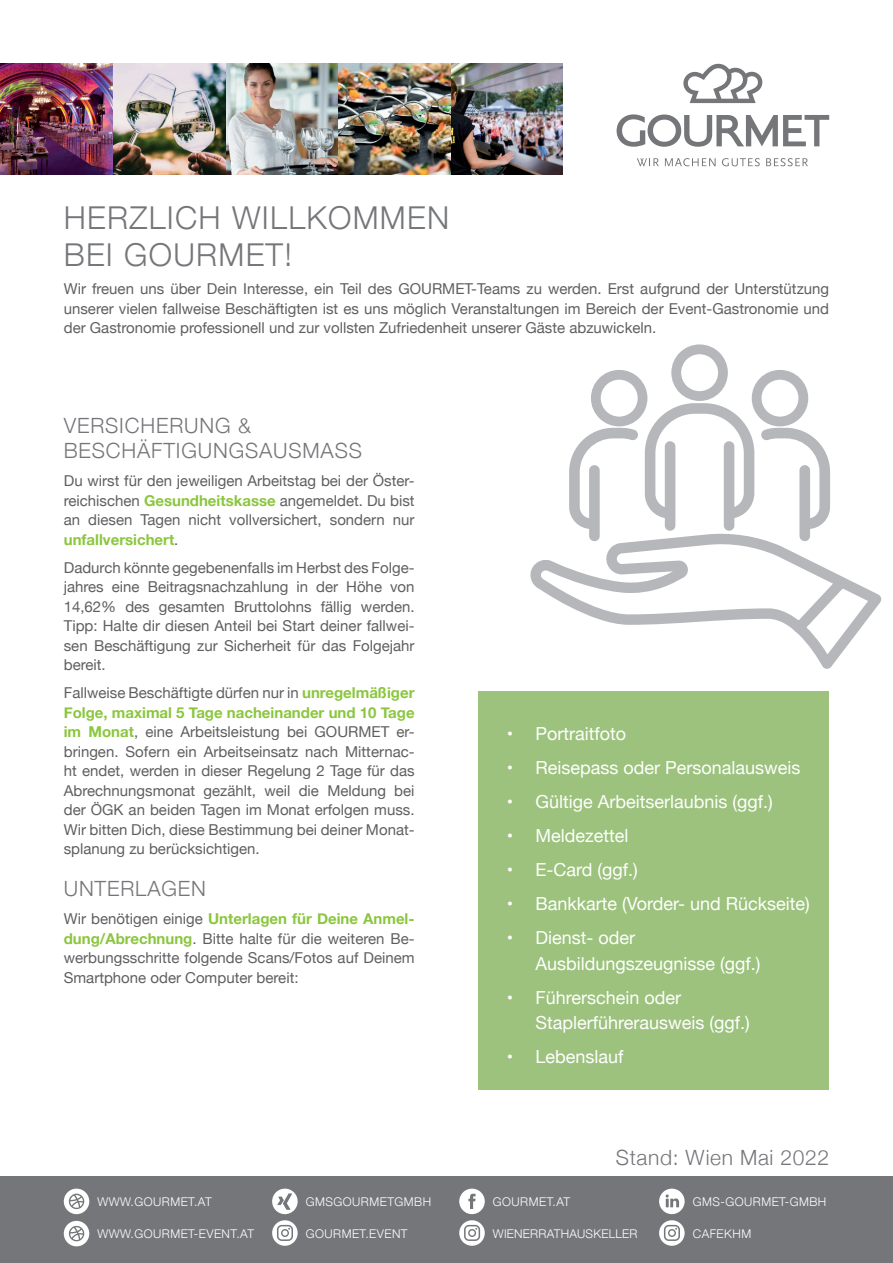
<style>
.page{position:relative;width:893px;height:1263px;background:#fff}
.page>*{position:absolute;margin:0;border:0;box-sizing:border-box;transform-origin:0 0}
.t1{font:300 31.5px/37.8px "Helvetica Neue";letter-spacing:.04em;color:#757679}
.t2{font:300 21px/25.2px "Helvetica Neue";letter-spacing:.04em;color:#757679}
.t3{font:18px/25.5px "Helvetica Neue";color:#fff}
.t4{font:15px/19.5px "Helvetica Neue";color:#5f5f62;text-align:justify}
.t5{font:300 12px "Helvetica Neue";letter-spacing:.04em;color:#fff}
.t6{font:300 12px "Helvetica Neue";letter-spacing:.02em;color:#fff}
.s1{font-weight:700;color:#8bc63e}
</style>
<div class="page">
<svg style="left:617px;top:114px;width:212px;height:33px"></svg>
<svg style="left:637px;top:158px;width:22px;height:8px"></svg>
<svg style="left:665px;top:158px;width:51px;height:8px"></svg>
<svg style="left:722px;top:158px;width:38px;height:8px"></svg>
<svg style="left:766px;top:158px;width:42px;height:8px"></svg>
<svg style="left:683px;top:63px;width:80px;height:40px"></svg>
<div style="left:0;top:1176px;width:893px;height:87px;background:#757679"></div>
<img style="left:0;top:64px;width:563px;height:110px">
<div style="left:64px;top:1188px;width:25px;height:26px;background:#fff;border-radius:50%"></div>
<svg style="left:68px;top:1193px;width:17px;height:16px"></svg>
<div style="left:64px;top:1221px;width:25px;height:25px;background:#fff;border-radius:50%"></div>
<svg style="left:68px;top:1225px;width:17px;height:17px"></svg>
<svg style="left:272px;top:1188px;width:26px;height:26px"></svg>
<svg style="left:277px;top:1193px;width:15px;height:17px"></svg>
<svg style="left:272px;top:1220px;width:26px;height:26px"></svg>
<div style="left:459px;top:1188px;width:26px;height:26px;background:#fff;border-radius:50%"></div>
<svg style="left:468px;top:1194px;width:8px;height:15px"></svg>
<svg style="left:459px;top:1220px;width:26px;height:26px"></svg>
<svg style="left:659px;top:1188px;width:26px;height:26px"></svg>
<svg style="left:666px;top:1194px;width:13px;height:13px"></svg>
<svg style="left:659px;top:1220px;width:26px;height:26px"></svg>
<div style="left:478px;top:691px;width:351px;height:399px;background:#9cc27d"></div>
<svg style="left:569px;top:344px;width:261px;height:193px"></svg>
<svg style="left:530px;top:537px;width:352px;height:132px"></svg>
<h1 class="t1" style="left:64px;top:196px;width:387px">HERZLICH WILLKOMMEN<br>BEI GOURMET!</h1>
<p class="t4" style="left:64px;top:280px;width:767px">Wir freuen uns über Dein Interesse, ein Teil des GOURMET-Teams zu werden. Erst aufgrund der Unterstützung unserer vielen fallweise Beschäftigten ist es uns möglich Veranstaltungen im Bereich der Event-Gastronomie und der Gastronomie professionell und zur vollsten Zufriedenheit unserer Gäste abzuwickeln.</p>
<h2 class="t2" style="left:64px;top:411px;width:300px">VERSICHERUNG &amp;<br>BESCHÄFTIGUNGSAUSMASS</h2>
<p class="t4" style="left:64px;top:472px;width:352px">Du wirst für den jeweiligen Arbeitstag bei der Öster&shy;reichischen <span class="s1">Gesundheitskasse</span> angemeldet. Du bist an diesen Tagen nicht vollversichert, sondern nur <span class="s1">unfallversichert</span>.</p>
<p class="t4" style="left:64px;top:558px;width:352px">Dadurch könnte gegebenenfalls im Herbst des Folge&shy;jahres eine Beitragsnachzahlung in der Höhe von 14,62% des gesamten Bruttolohns fällig werden.<br>Tipp: Halte dir diesen Anteil bei Start deiner fallwei&shy;sen Beschäftigung zur Sicherheit für das Folgejahr bereit.</p>
<p class="t4" style="left:64px;top:684px;width:352px">Fallweise Beschäftigte dürfen nur in <span class="s1">unregelmäßiger Folge, maximal 5 Tage nacheinander und 10 Tage im Monat</span>, eine Arbeitsleistung bei GOURMET er&shy;bringen. Sofern ein Arbeitseinsatz nach Mitternac&shy;ht endet, werden in dieser Regelung 2 Tage für das Abrechnungsmonat gezählt, weil die Meldung bei der ÖGK an beiden Tagen im Monat erfolgen muss.<br>Wir bitten Dich, diese Bestimmung bei deiner Monat&shy;splanung zu berücksichtigen.</p>
<h2 class="t2" style="left:64px;top:875px;width:144px">UNTERLAGEN</h2>
<p class="t4" style="left:64px;top:910px;width:352px">Wir benötigen einige <span class="s1">Unterlagen für Deine Anmel&shy;dung/Abrechnung</span>. Bitte halte für die weiteren Be&shy;werbungsschritte folgende Scans/Fotos auf Deinem Smartphone oder Computer bereit:</p>
<p class="t5" style="left:97px;top:1192px;width:116px">WWW.GOURMET.AT</p>
<p class="t5" style="left:97px;top:1224px;width:158px">WWW.GOURMET-EVENT.AT</p>
<p class="t5" style="left:306px;top:1192px;width:127px">GMSGOURMETGMBH</p>
<p class="t5" style="left:306px;top:1224px;width:103px">GOURMET.EVENT</p>
<p class="t3" style="left:507px;top:722px;width:121px">• Portraitfoto</p>
<p class="t3" style="left:507px;top:756px;width:295px">• Reisepass oder Personalausweis</p>
<p class="t3" style="left:507px;top:790px;width:267px">• Gültige Arbeitserlaubnis (ggf.)</p>
<p class="t3" style="left:507px;top:824px;width:123px">• Meldezettel</p>
<p class="t3" style="left:507px;top:858px;width:132px">• E-Card (ggf.)</p>
<p class="t3" style="left:507px;top:892px;width:304px">• Bankkarte (Vorder- und Rückseite)</p>
<p class="t3" style="left:535px;top:926px;width:226px;text-indent:-29px">• Dienst- oder<br>Ausbildungszeugnisse (ggf.)</p>
<p class="t3" style="left:535px;top:986px;width:216px;text-indent:-29px">• Führerschein oder<br>Staplerführerausweis (ggf.)</p>
<p class="t3" style="left:507px;top:1045px;width:118px">• Lebenslauf</p>
<h2 class="t2" style="left:616px;top:1144px;width:215px">Stand: Wien Mai 2022</h2>
<p class="t5" style="left:493px;top:1192px;width:79px">GOURMET.AT</p>
<p class="t6" style="left:493px;top:1224px;width:146px">WIENERRATHAUSKELLER</p>
<p class="t5" style="left:693px;top:1192px;width:135px">GMS-GOURMET-GMBH</p>
<p class="t5" style="left:693px;top:1224px;width:60px">CAFEKHM</p>
</div>
